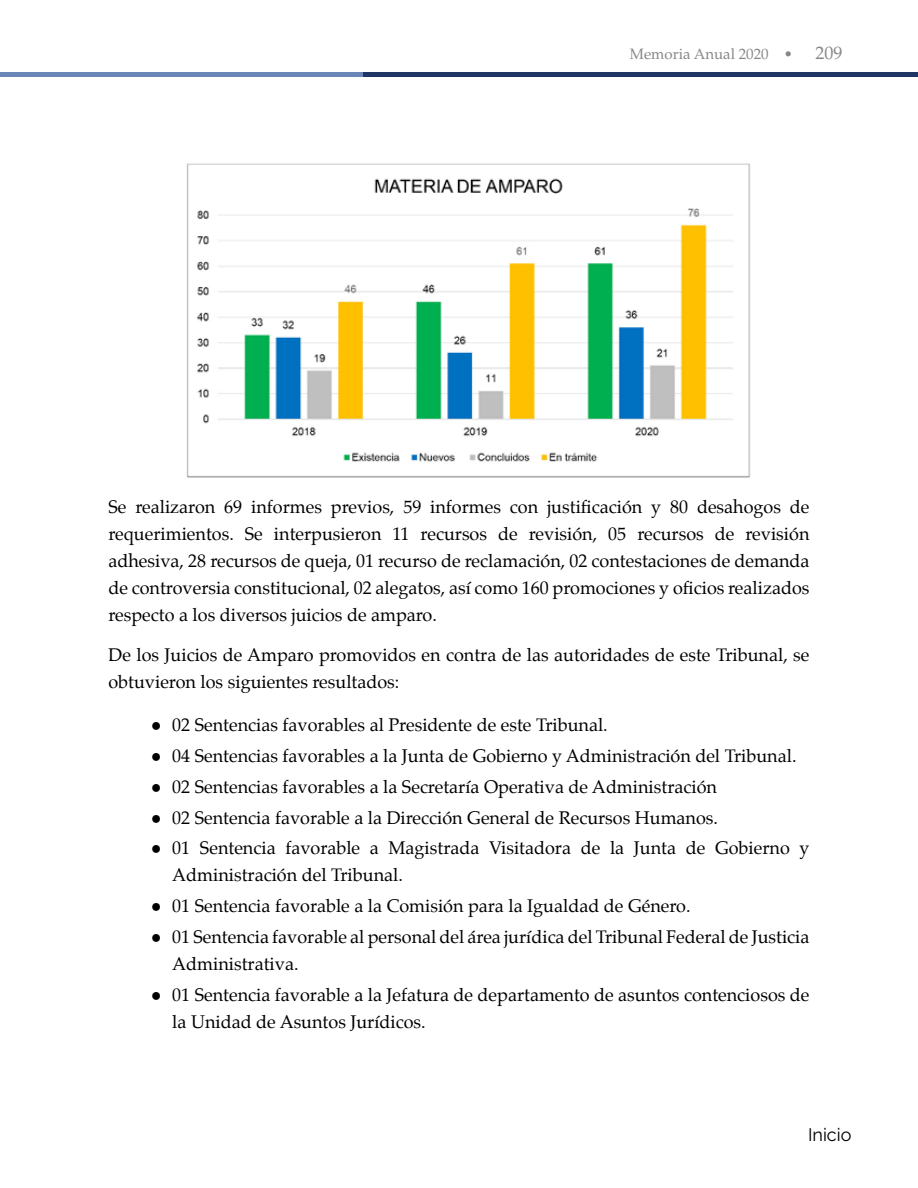
<style>
.page{position:relative;width:918px;height:1188px;background:#fff}
.page>*{position:absolute;margin:0;border:0;box-sizing:border-box;transform-origin:0 0}
.t1{font:18px/27px "Palatino";color:#000}
.t2{font:18px "Raleway";color:#000}
.t3{font:15px "Palatino LT Std";color:#878787}
.s1{font-size:18px}
</style>
<div class="page">
<div style="left:0;top:72px;width:363px;height:5px;background:#6a86b7"></div>
<div style="left:363px;top:72px;width:555px;height:5px;background:#1f3664"></div>
<img style="left:186px;top:163px;width:565px;height:315px">
<p class="t3" style="left:630px;top:45px;width:214px">Memoria Anual 2020 • <span class="s1">209</span></p>
<p class="t1" style="left:108px;top:493px;width:703px;text-align:justify">Se realizaron 69 informes previos, 59 informes con justificación y 80 desahogos de requerimientos. Se interpusieron 11 recursos de revisión, 05 recursos de revisión adhesiva, 28 recursos de queja, 01 recurso de reclamación, 02 contestaciones de demanda de controversia constitucional, 02 alegatos, así como 160 promociones y oficios realizados respecto a los diversos juicios de amparo.</p>
<p class="t1" style="left:108px;top:641px;width:703px">De los Juicios de Amparo promovidos en contra de las autoridades de este Tribunal, se obtuvieron los siguientes resultados:</p>
<p class="t1" style="left:151px;top:711px;width:458px">● 02 Sentencias favorables al Presidente de este Tribunal.</p>
<p class="t1" style="left:151px;top:742px;width:647px">● 04 Sentencias favorables a la Junta de Gobierno y Administración del Tribunal.</p>
<p class="t1" style="left:151px;top:773px;width:568px">● 02 Sentencias favorables a la Secretaría Operativa de Administración</p>
<p class="t1" style="left:151px;top:804px;width:569px">● 02 Sentencia favorable a la Dirección General de Recursos Humanos.</p>
<p class="t1" style="left:172px;top:835px;width:639px;text-indent:-21px">● 01 Sentencia favorable a Magistrada Visitadora de la Junta de Gobierno y<br>Administración del Tribunal.</p>
<p class="t1" style="left:151px;top:892px;width:541px">● 01 Sentencia favorable a la Comisión para la Igualdad de Género.</p>
<p class="t1" style="left:172px;top:923px;width:639px;text-indent:-21px">● 01 Sentencia favorable al personal del área jurídica del Tribunal Federal de Justicia<br>Administrativa.</p>
<p class="t1" style="left:172px;top:981px;width:639px;text-indent:-21px">● 01 Sentencia favorable a la Jefatura de departamento de asuntos contenciosos de la Unidad de Asuntos Jurídicos.</p>
<p class="t2" style="left:808px;top:1124px;width:45px">Inicio</p>
</div>
